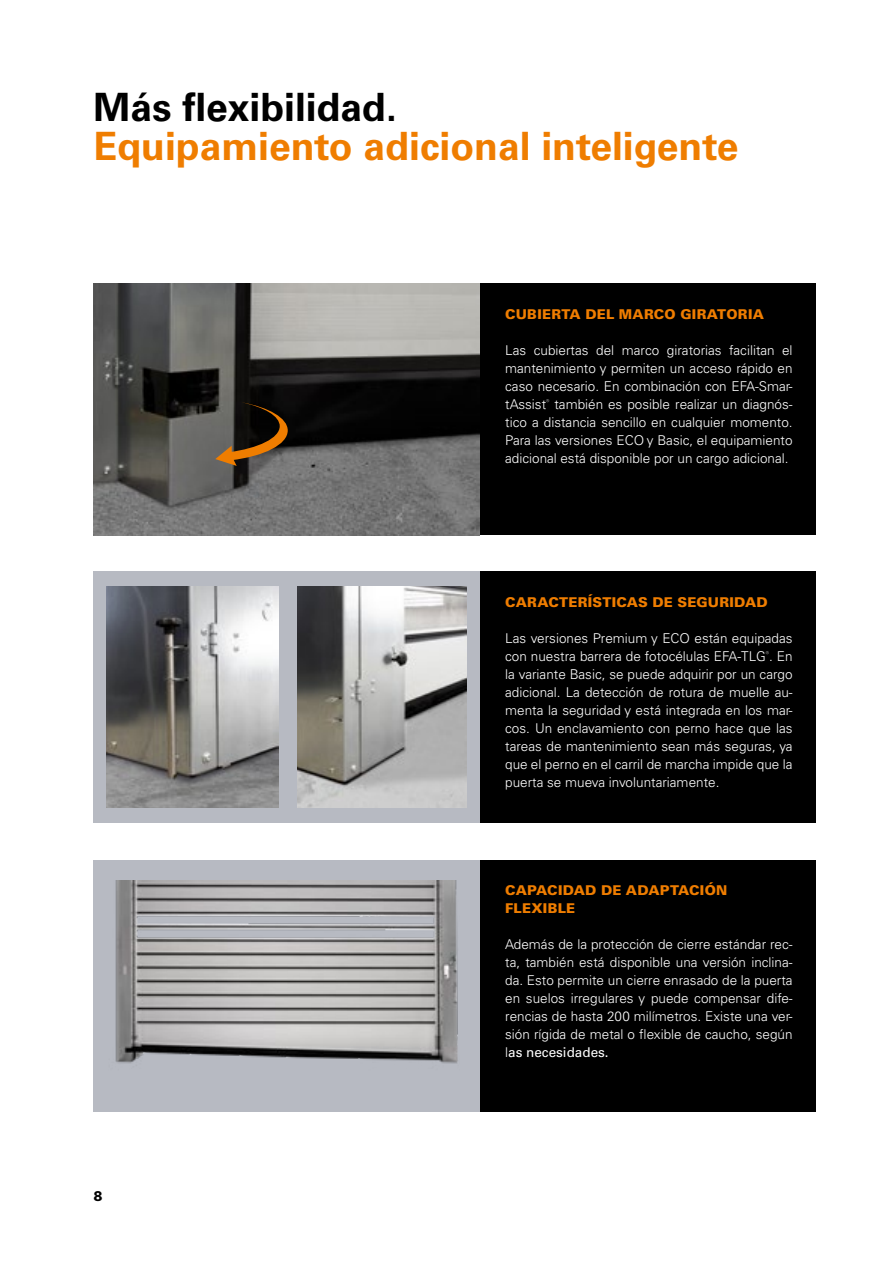
<style>
.page{position:relative;width:893px;height:1263px;background:#fff}
.page>*{position:absolute;margin:0;border:0;box-sizing:border-box;transform-origin:0 0}
.t1{font:700 39px "Univers LT Pro 65";color:#ef7d00}
.t2{font:700 39px "Univers LT Pro 65";color:#000}
.t3{font:300 13.5px/18px "Univers LT Pro 45";color:#fff;text-align:justify}
.t4{font:900 13.5px/18px "Univers LT Pro 75";letter-spacing:.015em;color:#ef7d00}
.t5{font:13.5px "Univers LT Pro 55 Roman";color:#fff}
.t6{font:800 13.5px "Inter";color:#000}
.s1{font-family:"Univers LT Pro 45";font-weight:300}
</style>
<div class="page">
<div style="left:315px;top:571px;width:501px;height:251px;background:#000"></div>
<div style="left:94px;top:571px;width:386px;height:251px;background:#b7bac2"></div>
<img style="left:107px;top:587px;width:171px;height:220px">
<img style="left:297px;top:587px;width:169px;height:220px">
<div style="left:315px;top:283px;width:501px;height:252px;background:#000"></div>
<div style="left:315px;top:860px;width:501px;height:251px;background:#000"></div>
<img style="left:94px;top:283px;width:386px;height:252px">
<div style="left:94px;top:860px;width:386px;height:251px;background:#b7bac2"></div>
<img style="left:115px;top:881px;width:343px;height:183px">
<svg style="left:215px;top:402px;width:73px;height:64px;background:#513d25"></svg>
<h1 class="t2" style="left:94px;top:80px;width:305px">Más flexibilidad.</h1>
<h1 class="t1" style="left:94px;top:119px;width:646px">Equipamiento adicional inteligente</h1>
<p class="t4" style="left:505px;top:305px;width:260px">CUBIERTA DEL MARCO GIRATORIA</p>
<p class="t3" style="left:505px;top:341px;width:289px">Las cubiertas del marco giratorias facilitan el mantenimiento y permiten un acceso rápido en caso necesario. En combinación con EFA-Smar&shy;tAssist<sup>®</sup> también es posible realizar un diagnós&shy;tico a distancia sencillo en cualquier momento.<br>Para las versiones ECO y Basic, el equipamiento adicional está disponible por un cargo adicional.</p>
<p class="t4" style="left:505px;top:593px;width:264px">CARACTERÍSTICAS DE SEGURIDAD</p>
<p class="t3" style="left:505px;top:629px;width:289px">Las versiones Premium y ECO están equipadas con nuestra barrera de fotocélulas EFA-TLG<sup>®</sup>. En la variante Basic, se puede adquirir por un cargo adicional. La detección de rotura de muelle au&shy;menta la seguridad y está integrada en los mar&shy;cos. Un enclavamiento con perno hace que las tareas de mantenimiento sean más seguras, ya que el perno en el carril de marcha impide que la puerta se mueva involuntariamente.</p>
<p class="t6" style="left:94px;top:1186px;width:11px">8</p>
<p class="t4" style="left:505px;top:881px;width:224px">CAPACIDAD DE ADAPTACIÓN<br>FLEXIBLE</p>
<p class="t3" style="left:505px;top:935px;width:289px">Además de la protección de cierre estándar rec&shy;ta, también está disponible una versión inclina&shy;da. Esto permite un cierre enrasado de la puerta en suelos irregulares y puede compensar dife&shy;rencias de hasta 200 milímetros. Existe una ver&shy;sión rígida de metal o flexible de caucho, según</p>
<p class="t5" style="left:505px;top:1043px;width:105px"><span class="s1">l</span>as necesidades.</p>
</div>
